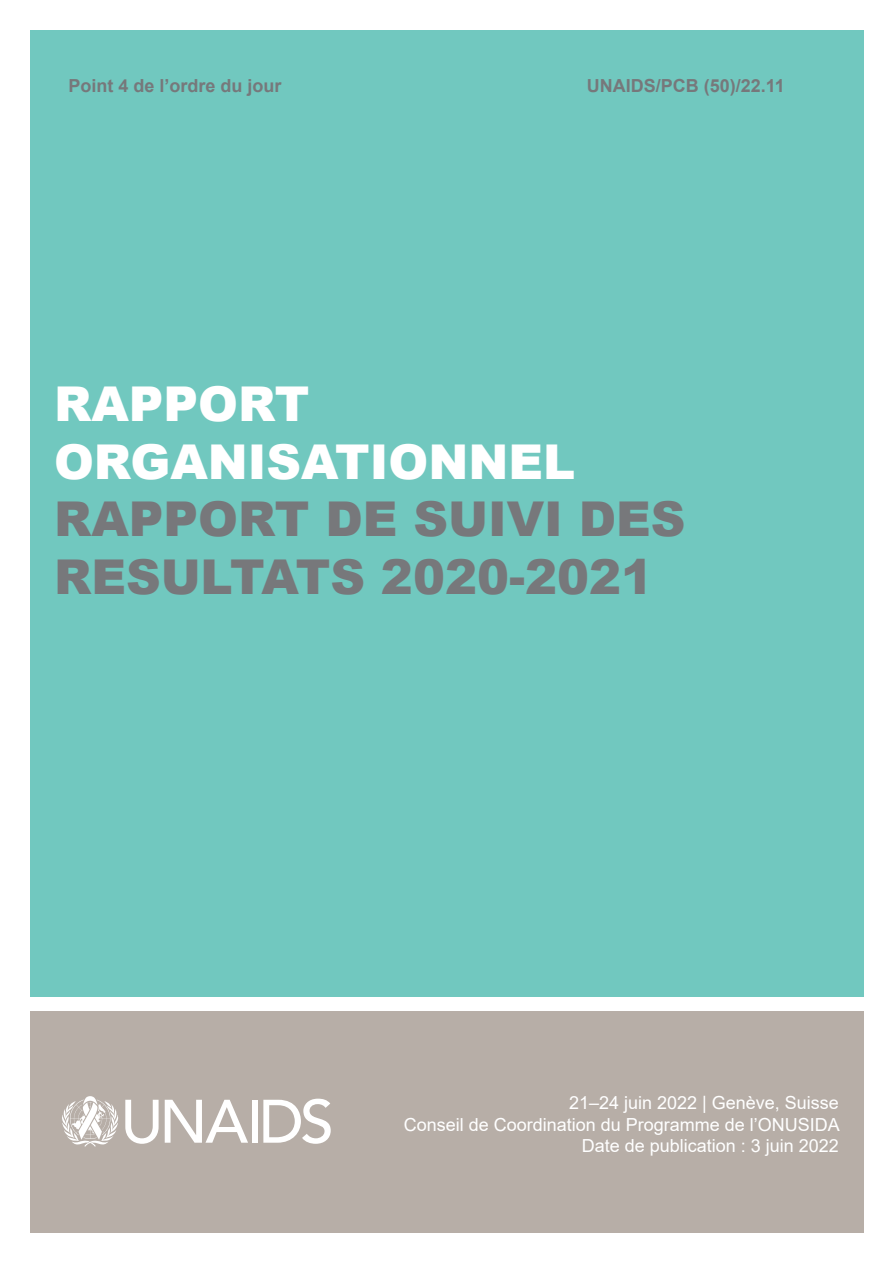
<style>
.page{position:relative;width:893px;height:1263px;background:#fff}
.page>*{position:absolute;margin:0;border:0;box-sizing:border-box;transform-origin:0 0}
.t1{font:900 48px/57.6px "Arial";color:#77787b}
.t2{font:900 48px/57.6px "Arial";color:#fff}
.t3{font:18px/21.6px "Arial";color:#fff;text-align:right}
.t4{font:700 18px "Arial";color:#77787b}
</style>
<div class="page">
<div style="left:30px;top:1012px;width:833px;height:221px;background:#b7aea7"></div>
<div style="left:30px;top:30px;width:833px;height:966px;background:#71c8bf"></div>
<svg style="left:125px;top:1100px;width:34px;height:44px"></svg>
<svg style="left:165px;top:1100px;width:83px;height:43px"></svg>
<div style="left:252px;top:1100px;width:5px;height:43px;background:#fff"></div>
<svg style="left:263px;top:1099px;width:68px;height:45px"></svg>
<svg style="left:62px;top:1096px;width:56px;height:50px"></svg>
<p class="t4" style="left:68px;top:73px;width:215px">Point 4 de l’ordre du jour</p>
<p class="t4" style="left:587px;top:73px;width:200px">UNAIDS/PCB (50)/22.11</p>
<h1 class="t2" style="left:54px;top:373px;width:523px">RAPPORT<br>ORGANISATIONNEL</h1>
<h1 class="t1" style="left:54px;top:489px;width:633px">RAPPORT DE SUIVI DES<br>RESULTATS 2020-2021</h1>
<p class="t3" style="left:404px;top:1092px;width:438px">21–24 juin 2022 | Genève, Suisse<br>Conseil de Coordination du Programme de l’ONUSIDA<br>Date de publication : 3 juin 2022</p>
</div>
